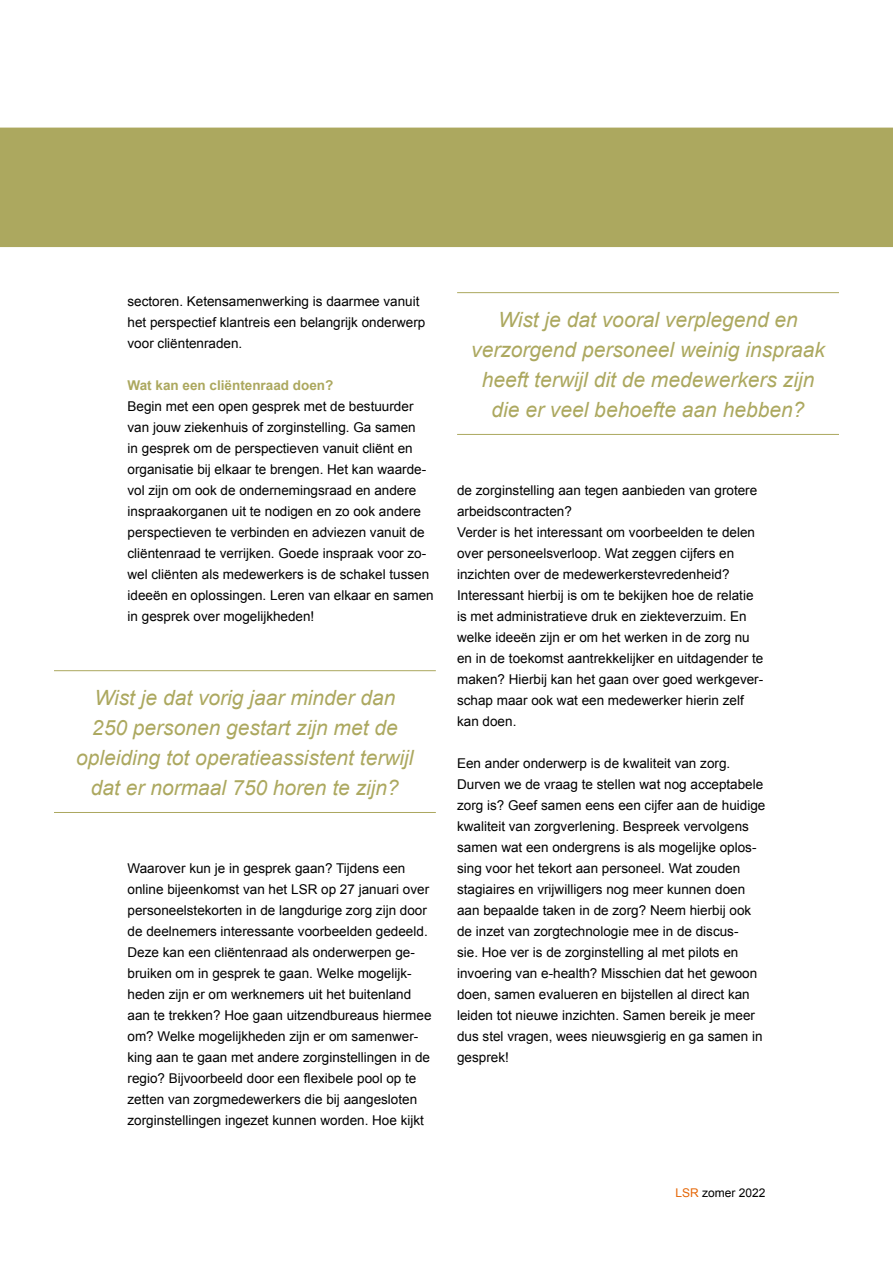
<style>
.page{position:relative;width:893px;height:1263px;background:#fff}
.page>*{position:absolute;margin:0;border:0;box-sizing:border-box;transform-origin:0 0}
.t1{font:italic 21px/30px "Arial";color:#aca85f;text-align:center}
.t2{font:13.5px/21px "Arial";color:#000}
.t3{font:700 13.5px "Arial";color:#aca85f}
.t4{font:12px "Arial";color:#000}
.s1{color:#e56606}
</style>
<div class="page">
<div style="left:0;top:128px;width:893px;height:119px;background:#aca85f"></div>
<hr style="left:457px;top:292px;width:382px;height:1px;background:#aca85f">
<hr style="left:457px;top:434px;width:382px;height:1px;background:#aca85f">
<hr style="left:54px;top:670px;width:382px;height:1px;background:#aca85f">
<hr style="left:54px;top:812px;width:382px;height:1px;background:#aca85f">
<p class="t2" style="left:128px;top:291px;width:299px">sectoren. Ketensamenwerking is daarmee vanuit het perspectief klantreis een belangrijk onderwerp voor cliëntenraden.</p>
<p class="t3" style="left:128px;top:376px;width:207px">Wat kan een cliëntenraad doen?</p>
<p class="t2" style="left:128px;top:396px;width:308px">Begin met een open gesprek met de bestuurder van jouw ziekenhuis of zorginstelling. Ga samen<br>in gesprek om de perspectieven vanuit cliënt en organisatie bij elkaar te brengen. Het kan waarde&shy;vol zijn om ook de ondernemingsraad en andere inspraakorganen uit te nodigen en zo ook andere perspectieven te verbinden en adviezen vanuit de cliëntenraad te verrijken. Goede inspraak voor zo&shy;wel cliënten als medewerkers is de schakel tussen ideeën en oplossingen. Leren van elkaar en samen in gesprek over mogelijkheden!</p>
<h1 class="t1" style="left:76px;top:683px;width:339px">Wist je dat vorig jaar minder dan 250 personen gestart zijn met de opleiding tot operatieassistent terwijl dat er normaal 750 horen te zijn?</h1>
<p class="t2" style="left:128px;top:858px;width:305px">Waarover kun je in gesprek gaan? Tijdens een online bijeenkomst van het LSR op 27 januari over personeelstekorten in de langdurige zorg zijn door de deelnemers interessante voorbeelden gedeeld.<br>Deze kan een cliëntenraad als onderwerpen ge&shy;bruiken om in gesprek te gaan. Welke mogelijk&shy;heden zijn er om werknemers uit het buitenland aan te trekken? Hoe gaan uitzendbureaus hiermee om? Welke mogelijkheden zijn er om samenwer&shy;king aan te gaan met andere zorginstellingen in de regio? Bijvoorbeeld door een flexibele pool op te zetten van zorgmedewerkers die bij aangesloten zorginstellingen ingezet kunnen worden. Hoe kijkt</p>
<h1 class="t1" style="left:471px;top:305px;width:355px">Wist je dat vooral verplegend en verzorgend personeel weinig inspraak heeft terwijl dit de medewerkers zijn die er veel behoefte aan hebben?</h1>
<p class="t2" style="left:457px;top:480px;width:308px">de zorginstelling aan tegen aanbieden van grotere arbeidscontracten?<br>Verder is het interessant om voorbeelden te delen over personeelsverloop. Wat zeggen cijfers en inzichten over de medewerkerstevredenheid?<br>Interessant hierbij is om te bekijken hoe de relatie is met administratieve druk en ziekteverzuim. En welke ideeën zijn er om het werken in de zorg nu en in de toekomst aantrekkelijker en uitdagender te maken? Hierbij kan het gaan over goed werkgever&shy;schap maar ook wat een medewerker hierin zelf kan doen.</p>
<p class="t2" style="left:457px;top:753px;width:310px">Een ander onderwerp is de kwaliteit van zorg.<br>Durven we de vraag te stellen wat nog acceptabele zorg is? Geef samen eens een cijfer aan de huidige kwaliteit van zorgverlening. Bespreek vervolgens samen wat een ondergrens is als mogelijke oplos&shy;sing voor het tekort aan personeel. Wat zouden stagiaires en vrijwilligers nog meer kunnen doen aan bepaalde taken in de zorg? Neem hierbij ook de inzet van zorgtechnologie mee in de discus-<br>sie. Hoe ver is de zorginstelling al met pilots en invoering van e-health? Misschien dat het gewoon doen, samen evalueren en bijstellen al direct kan leiden tot nieuwe inzichten. Samen bereik je meer dus stel vragen, wees nieuwsgierig en ga samen in gesprek!</p>
<p class="t4" style="left:675px;top:1185px;width:92px"><span class="s1">LSR</span> zomer 2022</p>
</div>
